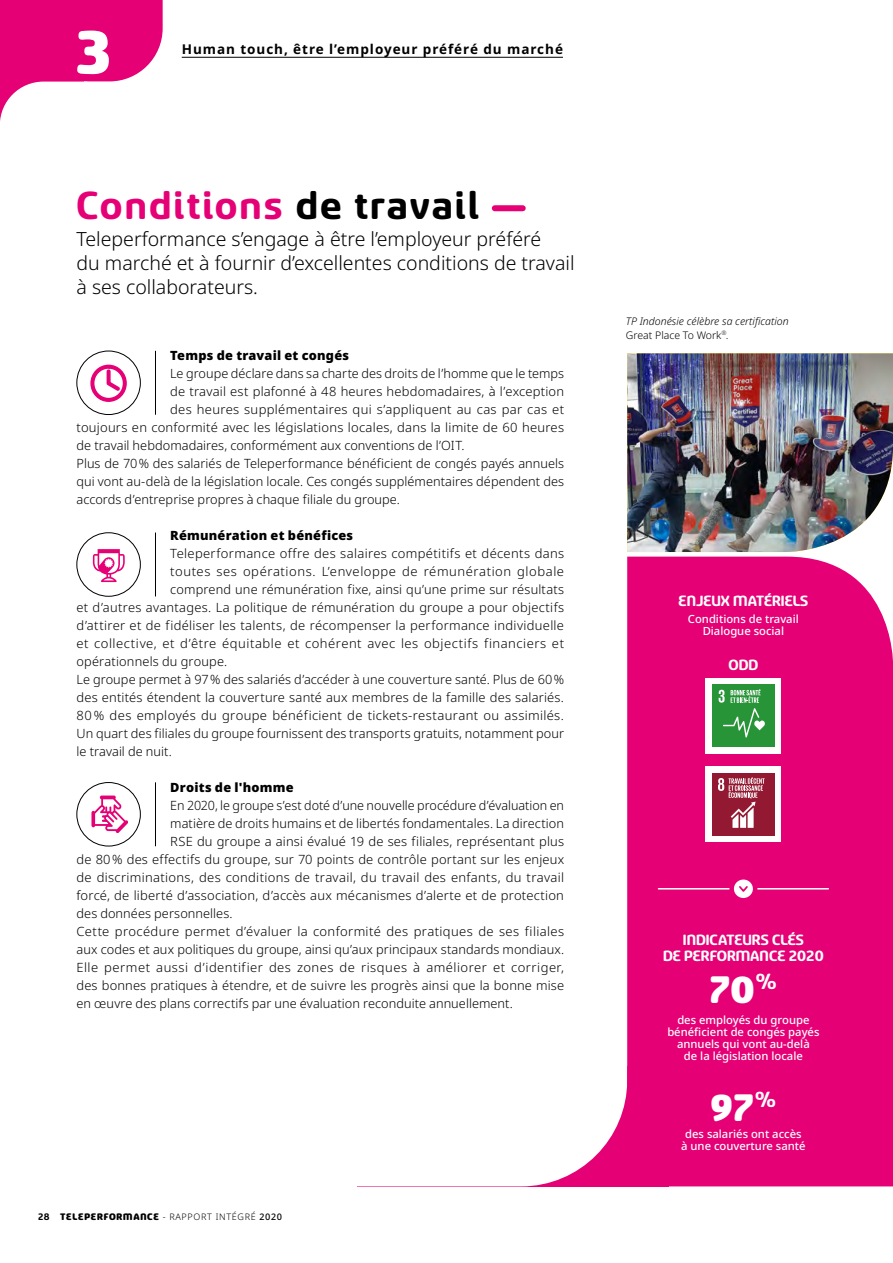
<style>
.page{position:relative;width:893px;height:1263px;background:#fff}
.page>*{position:absolute;margin:0;border:0;box-sizing:border-box;transform-origin:0 0}
.t1{font:900 67.65px "Sancoale Softened";color:#fff}
._1_TITRE{font:700 43.5px "Sancoale Softened";letter-spacing:.05em;color:#e60076}
._2_TEXTE{font:900 42px "Sancoale Softened";color:#fff}
.TexteMessage_Intro{font:300 19.5px/24px "Noto Sans";color:#000}
._1_TITRE-2{font:700 16.5px/16.5px "Sancoale Softened";color:#fff;text-align:center}
.t2{font:700 13.5px "Noto Sans";letter-spacing:.07em;color:#000}
._2_TEXTE_COURANT{font:300 12.75px/18px "Noto Sans";letter-spacing:.015em;color:#000;text-align:justify}
._2_TEXTE_COURANT-2{font:300 12.75px "Noto Sans";letter-spacing:.04em;color:#000}
._2_TEXTE_COURANT-3{font:900 12.75px "Noto Sans";letter-spacing:.015em;color:#000}
._2_TEXTE_COURANT-4{font:300 12.75px "Noto Sans";letter-spacing:.045em;color:#000}
._2_TEXTE-2{font:500 11.25px/12px "Noto Sans";color:#fff;text-align:center}
.TexteMessage_Intro-2{font:italic 300 10.5px/13.5px "Noto Sans";color:#000}
.t3{font:900 10.5px "Sancoale Softened";letter-spacing:.075em;color:#000}
.s1{color:#000}
.s2{font-weight:700}
.s3{font-family:"Noto Sans";font-weight:300;font-size:9px}
.s4{font-family:"Noto Sans";font-weight:500;font-size:9px}
.s5{font-style:normal}
</style>
<div class="page">
<svg style="left:0;top:0;width:163px;height:121px"></svg>
<img style="left:627px;top:353px;width:266px;height:199px">
<svg style="left:530px;top:1087px;width:97px;height:99px"></svg>
<div style="left:627px;top:557px;width:266px;height:629px;background:#e60076"></div>
<hr style="left:182px;top:57px;width:381px;height:1px;background:#000">
<div style="left:495px;top:205px;width:28px;height:6px;background:#e60076"></div>
<div style="left:706px;top:678px;width:75px;height:76px;background:#fff"></div>
<div style="left:712px;top:685px;width:63px;height:62px;background:#289438"></div>
<svg style="left:719px;top:689px;width:46px;height:48px"></svg>
<div style="left:706px;top:766px;width:75px;height:76px;background:#fff"></div>
<div style="left:712px;top:773px;width:63px;height:62px;background:#931831"></div>
<svg style="left:718px;top:777px;width:47px;height:51px"></svg>
<hr style="left:658px;top:888px;width:170px;height:1px;background:#fff">
<svg style="left:732px;top:877px;width:23px;height:23px"></svg>
<svg style="left:737px;top:884px;width:12px;height:10px"></svg>
<div style="left:729px;top:875px;width:28px;height:27px;border:4px solid #e60076;border-radius:50%"></div>
<div style="left:77px;top:351px;width:64px;height:64px;border:1px solid #000;border-radius:50%"></div>
<hr style="left:155px;top:351px;width:1px;height:64px;background:#000">
<svg style="left:90px;top:364px;width:37px;height:38px"></svg>
<div style="left:77px;top:533px;width:64px;height:63px;border:1px solid #000;border-radius:50%"></div>
<hr style="left:155px;top:532px;width:1px;height:64px;background:#000">
<svg style="left:93px;top:549px;width:32px;height:33px"></svg>
<div style="left:77px;top:782px;width:64px;height:64px;border:1px solid #000;border-radius:50%"></div>
<hr style="left:155px;top:782px;width:1px;height:64px;background:#000">
<svg style="left:91px;top:795px;width:37px;height:38px"></svg>
<p class="t1" style="left:77px;top:19px;width:35px">3</p>
<p class="t2" style="left:182px;top:40px;width:383px">Human touch, être l’employeur préféré du marché</p>
<p class="_1_TITRE" style="left:77px;top:184px;width:404px">Conditions <span class="s1">de travail</span></p>
<p class="TexteMessage_Intro" style="left:77px;top:227px;width:499px">Teleperformance s’engage à être l’employeur préféré<br>du marché et à fournir d’excellentes conditions de travail à ses collaborateurs.</p>
<p class="_2_TEXTE_COURANT-3" style="left:170px;top:346px;width:180px">Temps de travail et congés</p>
<p class="_2_TEXTE_COURANT" style="left:170px;top:365px;width:396px">Le groupe déclare dans sa charte des droits de l’homme que le temps</p>
<p class="_2_TEXTE_COURANT" style="left:170px;top:383px;width:395px">de travail est plafonné à 48 heures hebdomadaires, à l’exception</p>
<p class="_2_TEXTE_COURANT" style="left:170px;top:401px;width:395px">des heures supplémentaires qui s’appliquent au cas par cas et</p>
<p class="_2_TEXTE_COURANT" style="left:77px;top:419px;width:489px">toujours en conformité avec les législations locales, dans la limite de 60 heures</p>
<p class="_2_TEXTE_COURANT" style="left:77px;top:437px;width:389px">de travail hebdomadaires, conformément aux conventions de l’OIT.</p>
<p class="_2_TEXTE_COURANT" style="left:77px;top:455px;width:489px">Plus de 70% des salariés de Teleperformance bénéficient de congés payés annuels qui vont au-delà de la législation locale. Ces congés supplémentaires dépendent des accords d’entreprise propres à chaque filiale du groupe.</p>
<p class="_2_TEXTE_COURANT-3" style="left:170px;top:526px;width:184px">Rémunération et bénéfices</p>
<p class="_2_TEXTE_COURANT" style="left:170px;top:545px;width:395px">Teleperformance offre des salaires compétitifs et décents dans</p>
<p class="_2_TEXTE_COURANT-4" style="left:170px;top:562px;width:395px">toutes ses opérations. L’enveloppe de rémunération globale</p>
<p class="_2_TEXTE_COURANT" style="left:170px;top:581px;width:395px">comprend une rémunération fixe, ainsi qu’une prime sur résultats</p>
<p class="_2_TEXTE_COURANT" style="left:77px;top:599px;width:489px">et d’autres avantages. La politique de rémunération du groupe a pour objectifs</p>
<p class="_2_TEXTE_COURANT" style="left:77px;top:617px;width:489px">d’attirer et de fidéliser les talents, de récompenser la performance individuelle</p>
<p class="_2_TEXTE_COURANT-2" style="left:77px;top:634px;width:489px">et collective, et d’être équitable et cohérent avec les objectifs financiers et</p>
<p class="_2_TEXTE_COURANT" style="left:77px;top:653px;width:152px">opérationnels du groupe.</p>
<p class="_2_TEXTE_COURANT" style="left:77px;top:671px;width:489px">Le groupe permet à 97% des salariés d’accéder à une couverture santé. Plus de 60% des entités étendent la couverture santé aux membres de la famille des salariés.<br>80 % des employés du groupe bénéficient de tickets-restaurant ou assimilés.<br>Un quart des filiales du groupe fournissent des transports gratuits, notamment pour le travail de nuit.</p>
<p class="_2_TEXTE_COURANT-3" style="left:170px;top:778px;width:125px">Droits de l'homme</p>
<p class="_2_TEXTE_COURANT" style="left:170px;top:797px;width:395px">En 2020, le groupe s’est doté d’une nouvelle procédure d’évaluation en</p>
<p class="_2_TEXTE_COURANT" style="left:170px;top:815px;width:395px">matière de droits humains et de libertés fondamentales. La direction</p>
<p class="_2_TEXTE_COURANT" style="left:170px;top:833px;width:395px">RSE du groupe a ainsi évalué 19 de ses filiales, représentant plus</p>
<p class="_2_TEXTE_COURANT" style="left:77px;top:851px;width:489px">de 80% des effectifs du groupe, sur 70 points de contrôle portant sur les enjeux</p>
<p class="_2_TEXTE_COURANT" style="left:77px;top:869px;width:489px">de discriminations, des conditions de travail, du travail des enfants, du travail</p>
<p class="_2_TEXTE_COURANT" style="left:77px;top:887px;width:489px">forcé, de liberté d’association, d’accès aux mécanismes d’alerte et de protection</p>
<p class="_2_TEXTE_COURANT" style="left:77px;top:905px;width:158px">des données personnelles.</p>
<p class="_2_TEXTE_COURANT" style="left:77px;top:923px;width:489px">Cette procédure permet d’évaluer la conformité des pratiques de ses filiales aux codes et aux politiques du groupe, ainsi qu’aux principaux standards mondiaux.<br>Elle permet aussi d’identifier des zones de risques à améliorer et corriger, des bonnes pratiques à étendre, et de suivre les progrès ainsi que la bonne mise en œuvre des plans correctifs par une évaluation reconduite annuellement.</p>
<p class="t3" style="left:38px;top:1211px;width:245px"><span class="s2">28</span> TELEPERFORMANCE <span class="s3">- RAPPORT INTÉGRÉ</span> <span class="s4">2020</span></p>
<p class="TexteMessage_Intro-2" style="left:626px;top:315px;width:164px">TP Indonésie célèbre sa certification<br><span class="s5">Great Place To Work</span><sup>®</sup>.</p>
<p class="_1_TITRE-2" style="left:679px;top:593px;width:131px">ENJEUX MATÉRIELS</p>
<p class="_2_TEXTE-2" style="left:688px;top:613px;width:112px">Conditions de travail<br>Dialogue social</p>
<p class="_1_TITRE-2" style="left:728px;top:656px;width:31px">ODD</p>
<p class="_1_TITRE-2" style="left:663px;top:931px;width:162px">INDICATEURS CLÉS<br>DE PERFORMANCE 2020</p>
<p class="_2_TEXTE" style="left:710px;top:969px;width:69px">70<sup>%</sup></p>
<p class="_2_TEXTE-2" style="left:667px;top:1014px;width:154px">des employés du groupe bénéficient de congés payés annuels qui vont au-delà<br>de la législation locale</p>
<p class="_2_TEXTE" style="left:710px;top:1087px;width:67px">97<sup>%</sup></p>
<p class="_2_TEXTE-2" style="left:681px;top:1128px;width:126px">des salariés ont accès à une couverture santé</p>
</div>
